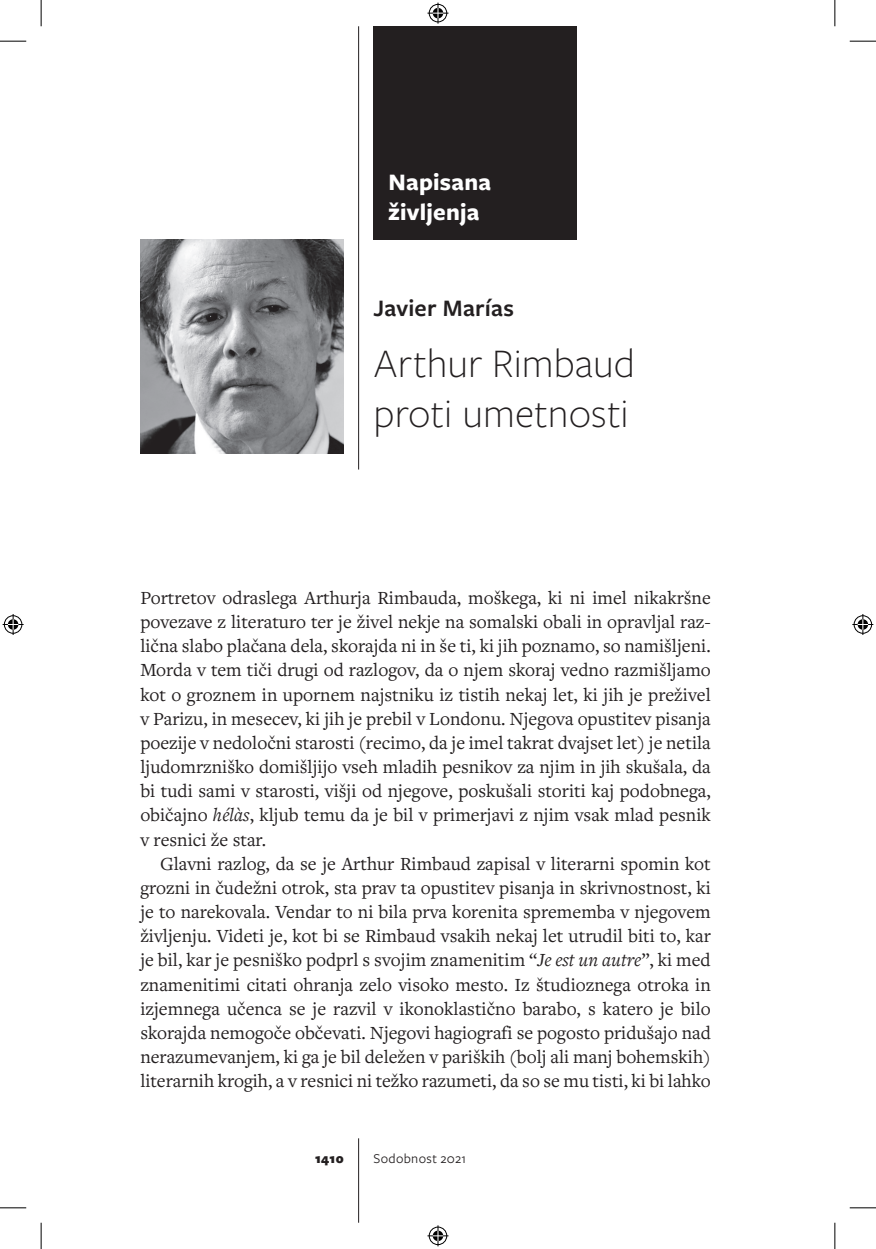
<style>
.page{position:relative;width:876px;height:1249px;background:#fff}
.page>*{position:absolute;margin:0;border:0;box-sizing:border-box;transform-origin:0 0}
.t1{font:300 42px/50.4px "Freight Sans Pro";color:#231f20}
.t2{font:700 24.5px/29.4px "Freight Sans Pro";letter-spacing:.015em;color:#fff}
.t3{font:600 24.5px "Freight Sans Pro";letter-spacing:.01em;color:#231f20}
.t4{font:19.25px/24.2px "Freight Text Pro";color:#231f20;text-align:justify}
.t5{font:14px "Freight Sans Pro";letter-spacing:.025em;color:#231f20}
.t6{font:900 14px "Freight Sans Pro";color:#231f20}
.s1{font-style:italic}
</style>
<div class="page">
<img style="left:140px;top:240px;width:204px;height:213px">
<hr style="left:358px;top:1137px;width:1px;height:85px;background:#231f20">
<hr style="left:358px;top:26px;width:1px;height:443px;background:#231f20">
<div style="left:373px;top:26px;width:204px;height:214px;background:#231f20"></div>
<svg style="left:0;top:41px;width:26px;height:1px"></svg>
<svg style="left:850px;top:41px;width:26px;height:1px"></svg>
<svg style="left:0;top:1207px;width:26px;height:1px"></svg>
<svg style="left:850px;top:1207px;width:26px;height:1px"></svg>
<svg style="left:41px;top:0;width:1px;height:26px"></svg>
<svg style="left:41px;top:1222px;width:1px;height:26px"></svg>
<svg style="left:835px;top:0;width:1px;height:26px"></svg>
<svg style="left:835px;top:1222px;width:1px;height:26px"></svg>
<svg style="left:427px;top:3px;width:21px;height:21px"></svg>
<svg style="left:427px;top:1225px;width:21px;height:20px"></svg>
<svg style="left:3px;top:614px;width:21px;height:21px"></svg>
<svg style="left:852px;top:614px;width:21px;height:21px"></svg>
<p class="t2" style="left:388px;top:167px;width:104px">Napisana življenja</p>
<p class="t3" style="left:373px;top:292px;width:142px">Javier Marías</p>
<h1 class="t1" style="left:373px;top:336px;width:263px">Arthur Rimbaud proti umetnosti</h1>
<p class="t4" style="left:140px;top:584px;width:572px">Portretov odraslega Arthurja Rimbauda, moškega, ki ni imel nikakršne povezave z literaturo ter je živel nekje na somalski obali in opravljal raz&shy;lična slabo plačana dela, skorajda ni in še ti, ki jih poznamo, so namišljeni.<br>Morda v tem tiči drugi od razlogov, da o njem skoraj vedno razmišljamo kot o groznem in upornem najstniku iz tistih nekaj let, ki jih je preživel v Parizu, in mesecev, ki jih je prebil v Londonu. Njegova opustitev pisanja poezije v nedoločni starosti (recimo, da je imel takrat dvajset let) je netila ljudomrzniško domišljijo vseh mladih pesnikov za njim in jih skušala, da bi tudi sami v starosti, višji od njegove, poskušali storiti kaj podobnega, običajno <span class="s1">hélàs</span>, kljub temu da je bil v primerjavi z njim vsak mlad pesnik v resnici že star.</p>
<p class="t4" style="left:140px;top:850px;width:572px;text-indent:20px">Glavni razlog, da se je Arthur Rimbaud zapisal v literarni spomin kot grozni in čudežni otrok, sta prav ta opustitev pisanja in skrivnostnost, ki je to narekovala. Vendar to ni bila prva korenita sprememba v njegovem življenju. Videti je, kot bi se Rimbaud vsakih nekaj let utrudil biti to, kar je bil, kar je pesniško podprl s svojim znamenitim “<span class="s1">Je est un autre</span>”, ki med znamenitimi citati ohranja zelo visoko mesto. Iz študioznega otroka in izjemnega učenca se je razvil v ikonoklastično barabo, s katero je bilo skorajda nemogoče občevati. Njegovi hagiografi se pogosto pridušajo nad nerazumevanjem, ki ga je bil deležen v pariških (bolj ali manj bohemskih) literarnih krogih, a v resnici ni težko razumeti, da so se mu tisti, ki bi lahko</p>
<p class="t6" style="left:315px;top:1147px;width:30px">1410</p>
<p class="t5" style="left:373px;top:1148px;width:94px">Sodobnost 2021</p>
</div>
